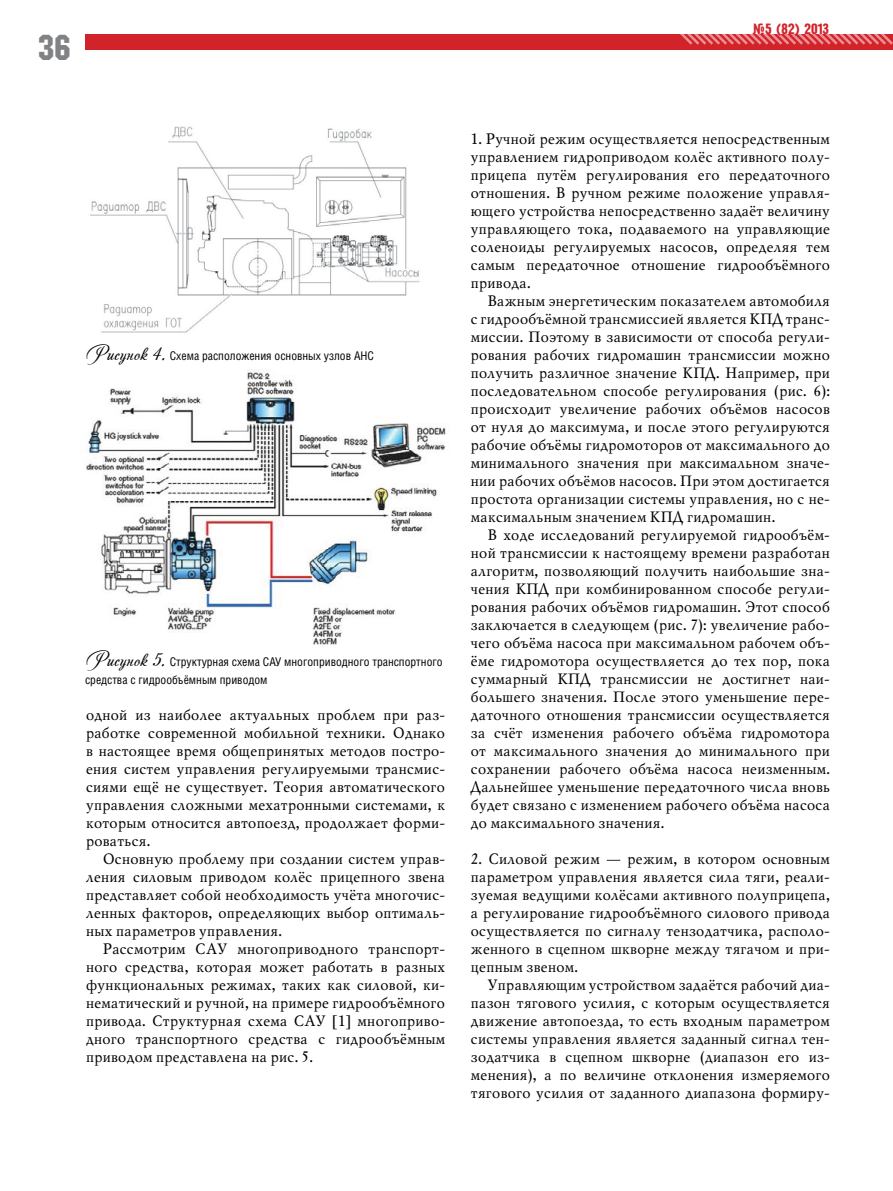
<style>
.page{position:relative;width:893px;height:1191px;background:#fff}
.page>*{position:absolute;margin:0;border:0;box-sizing:border-box;transform-origin:0 0}
.t1{font:36px "Machine C";color:#808285}
.t2{font:15px/18px "Mysl C";color:#000;text-align:justify}
.t3{font:15px "Pollock 1 C";color:#d2232a}
.t4{font:12px/18px "Helios Cond";color:#000}
.s1{font-family:"Andantinoscript";font-size:21px}
</style>
<div class="page">
<div style="left:85px;top:34px;width:808px;height:16px;background:#d2232a"></div>
<svg style="left:680px;top:34px;width:213px;height:11px"></svg>
<img style="left:86px;top:369px;width:360px;height:276px">
<img style="left:90px;top:126px;width:330px;height:207px">
<h1 class="t1" style="left:38px;top:27px;width:34px">36</h1>
<p class="t3" style="left:753px;top:21px;width:78px">№5 (82) 2013</p>
<p class="t4" style="left:85px;top:347px;width:290px"><span class="s1">Рисунок 4.</span> Схема расположения основных узлов АНС</p>
<p class="t4" style="left:85px;top:653px;width:359px"><span class="s1">Рисунок 5.</span> Структурная схема САУ многоприводного транспортного средства с гидрообъёмным приводом</p>
<p class="t2" style="left:85px;top:706px;width:361px">одной из наиболее актуальных проблем при раз&shy;работке современной мобильной техники. Однако в настоящее время общепринятых методов постро&shy;ения систем управления регулируемыми трансмис&shy;сиями ещё не существует. Теория автоматического управления сложными мехатронными системами, к которым относится автопоезд, продолжает форми&shy;роваться.</p>
<p class="t2" style="left:85px;top:850px;width:361px;text-indent:17px">Основную проблему при создании систем управ&shy;ления силовым приводом колёс прицепного звена представляет собой необходимость учёта многочис&shy;ленных факторов, определяющих выбор оптималь&shy;ных параметров управления.</p>
<p class="t2" style="left:85px;top:940px;width:361px;text-indent:17px">Рассмотрим САУ многоприводного транспорт&shy;ного средства, которая может работать в разных функциональных режимах, таких как силовой, ки&shy;нематический и ручной, на примере гидрообъёмного привода. Структурная схема САУ [1] многоприво&shy;дного транспортного средства с гидрообъёмным приводом представлена на рис. 5.</p>
<p class="t2" style="left:470px;top:130px;width:361px">1. Ручной режим осуществляется непосредственным управлением гидроприводом колёс активного полу&shy;прицепа путём регулирования его передаточного отношения. В ручном режиме положение управля&shy;ющего устройства непосредственно задаёт величину управляющего тока, подаваемого на управляющие соленоиды регулируемых насосов, определяя тем самым передаточное отношение гидрообъёмного привода.</p>
<p class="t2" style="left:470px;top:292px;width:361px;text-indent:17px">Важным энергетическим показателем автомобиля с гидрообъёмной трансмиссией является КПД транс&shy;миссии. Поэтому в зависимости от способа регули&shy;рования рабочих гидромашин трансмиссии можно получить различное значение КПД. Например, при последовательном способе регулирования (рис. 6): происходит увеличение рабочих объёмов насосов от нуля до максимума, и после этого регулируются рабочие объёмы гидромоторов от максимального до минимального значения при максимальном значе&shy;нии рабочих объёмов насосов. При этом достигается простота организации системы управления, но с не&shy;максимальным значением КПД гидромашин.</p>
<p class="t2" style="left:470px;top:526px;width:361px;text-indent:17px">В ходе исследований регулируемой гидрообъём&shy;ной трансмиссии к настоящему времени разработан алгоритм, позволяющий получить наибольшие зна&shy;чения КПД при комбинированном способе регули&shy;рования рабочих объёмов гидромашин. Этот способ заключается в следующем (рис. 7): увеличение рабо&shy;чего объёма насоса при максимальном рабочем объ&shy;ёме гидромотора осуществляется до тех пор, пока суммарный КПД трансмиссии не достигнет наи&shy;большего значения. После этого уменьшение пере&shy;даточного отношения трансмиссии осуществляется за счёт изменения рабочего объёма гидромотора от максимального значения до минимального при сохранении рабочего объёма насоса неизменным.<br>Дальнейшее уменьшение передаточного числа вновь будет связано с изменением рабочего объёма насоса до максимального значения.</p>
<p class="t2" style="left:470px;top:850px;width:361px">2. Силовой режим — режим, в котором основным параметром управления является сила тяги, реали&shy;зуемая ведущими колёсами активного полуприцепа, а регулирование гидрообъёмного силового привода осуществляется по сигналу тензодатчика, располо&shy;женного в сцепном шкворне между тягачом и при&shy;цепным звеном.</p>
<p class="t2" style="left:470px;top:976px;width:361px;text-indent:17px">Управляющим устройством задаётся рабочий диа&shy;пазон тягового усилия, с которым осуществляется движение автопоезда, то есть входным параметром системы управления является заданный сигнал тен&shy;зодатчика в сцепном шкворне (диапазон его из&shy;менения), а по величине отклонения измеряемого тягового усилия от заданного диапазона формиру-</p>
</div>
